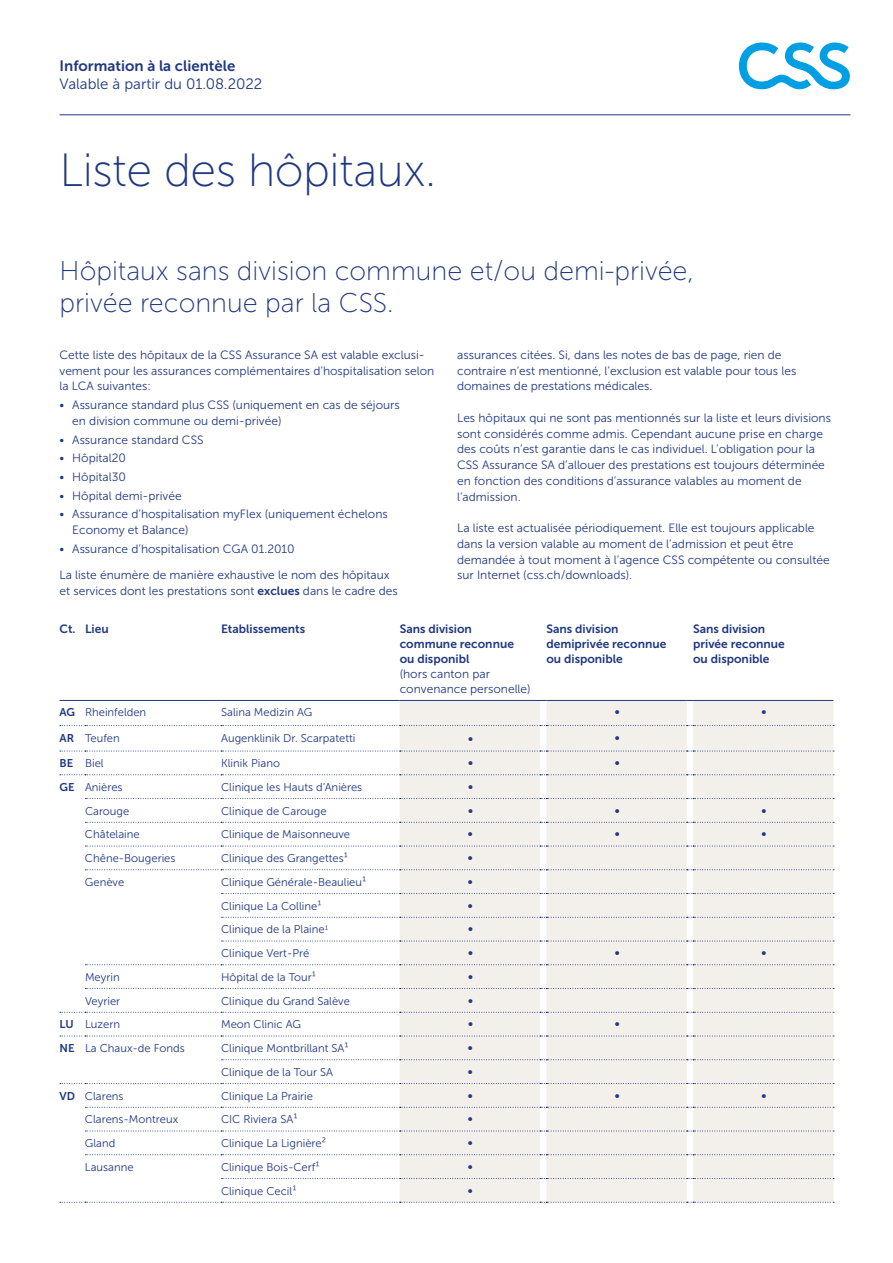
<style>
.page{position:relative;width:893px;height:1263px;background:#fff}
.page>*{position:absolute;margin:0;border:0;box-sizing:border-box;transform-origin:0 0}
.t1{font:46.5px "Museo Sans 100";letter-spacing:-.01em;color:#203880}
.t2{font:27px/31.5px "Museo Sans 100";color:#203880}
.t3{font:15px "Museo Sans 300";color:#203880}
.t4{font:15px "Museo Sans 700";color:#203880}
.t5{font:12px/15.8px "Museo Sans 300";color:#203880}
.t6{font:12px/15px "Museo Sans 700";color:#203880}
.t7{font:11.25px "Museo Sans 300";color:#203880}
.s1{font-family:"Museo Sans 700"}
</style>
<div class="page">
<svg style="left:739px;top:43px;width:111px;height:46px"></svg>
<hr style="left:60px;top:114px;width:790px;height:1px;background:#203880">
<div style="left:400px;top:701px;width:433px;height:501px;background:#f3efeb"></div>
<svg style="left:60px;top:700px;width:25px;height:1px"></svg>
<hr style="left:85px;top:700px;width:136px;height:1px;background:#203880">
<hr style="left:221px;top:700px;width:179px;height:1px;background:#203880">
<hr style="left:400px;top:700px;width:140px;height:1px;background:#203880">
<hr style="left:546px;top:700px;width:141px;height:1px;background:#203880">
<hr style="left:693px;top:700px;width:140px;height:1px;background:#203880">
<svg style="left:85px;top:822px;width:749px;height:1px"></svg>
<svg style="left:85px;top:846px;width:749px;height:1px"></svg>
<svg style="left:221px;top:893px;width:613px;height:1px"></svg>
<svg style="left:221px;top:917px;width:613px;height:1px"></svg>
<svg style="left:221px;top:941px;width:613px;height:1px"></svg>
<svg style="left:85px;top:988px;width:749px;height:1px"></svg>
<svg style="left:221px;top:1059px;width:613px;height:1px"></svg>
<svg style="left:85px;top:1107px;width:749px;height:1px"></svg>
<svg style="left:85px;top:1130px;width:749px;height:1px"></svg>
<svg style="left:221px;top:1178px;width:613px;height:1px"></svg>
<svg style="left:85px;top:798px;width:749px;height:1px"></svg>
<svg style="left:60px;top:725px;width:774px;height:1px"></svg>
<svg style="left:60px;top:751px;width:774px;height:1px"></svg>
<svg style="left:60px;top:774px;width:774px;height:1px"></svg>
<svg style="left:60px;top:1012px;width:774px;height:1px"></svg>
<svg style="left:85px;top:869px;width:749px;height:1px"></svg>
<svg style="left:85px;top:964px;width:749px;height:1px"></svg>
<svg style="left:60px;top:1036px;width:774px;height:1px"></svg>
<svg style="left:85px;top:1154px;width:749px;height:1px"></svg>
<svg style="left:60px;top:1083px;width:774px;height:1px"></svg>
<svg style="left:60px;top:1202px;width:774px;height:1px"></svg>
<p class="t4" style="left:60px;top:57px;width:177px">Information à la clientèle</p>
<p class="t3" style="left:60px;top:76px;width:204px">Valable à partir du 01.08.2022</p>
<h1 class="t1" style="left:60px;top:145px;width:378px">Liste des hôpitaux.</h1>
<h2 class="t2" style="left:60px;top:255px;width:636px">Hôpitaux sans division commune et/ou demi-privée, privée reconnue par la CSS.</h2>
<p class="t5" style="left:60px;top:347px;width:376px">Cette liste des hôpitaux de la CSS Assurance SA est valable exclusi&shy;vement pour les assurances complémentaires d’hospitalisation selon la LCA suivantes:</p>
<p class="t5" style="left:72px;top:397px;width:329px;text-indent:-13px">• Assurance standard plus CSS (uniquement en cas de séjours en division commune ou demi-privée)</p>
<p class="t5" style="left:60px;top:432px;width:146px">• Assurance standard CSS</p>
<p class="t5" style="left:60px;top:450px;width:68px">• Hôpital20</p>
<p class="t5" style="left:60px;top:469px;width:68px">• Hôpital30</p>
<p class="t5" style="left:60px;top:488px;width:124px">• Hôpital demi-privée</p>
<p class="t5" style="left:72px;top:506px;width:317px;text-indent:-13px">• Assurance d’hospitalisation myFlex (uniquement échelons<br>Economy et Balance)</p>
<p class="t5" style="left:60px;top:541px;width:237px">• Assurance d’hospitalisation CGA 01.2010</p>
<p class="t5" style="left:60px;top:567px;width:340px">La liste énumère de manière exhaustive le nom des hôpitaux et services dont les prestations sont <span class="s1">exclues</span> dans le cadre des</p>
<p class="t5" style="left:457px;top:347px;width:341px">assurances citées. Si, dans les notes de bas de page, rien de contraire n’est mentionné, l’exclusion est valable pour tous les domaines de prestations médicales.</p>
<p class="t5" style="left:457px;top:410px;width:375px">Les hôpitaux qui ne sont pas mentionnés sur la liste et leurs divisions sont considérés comme admis. Cependant aucune prise en charge des coûts n’est garantie dans le cas individuel. L’obligation pour la CSS Assurance SA d’allouer des prestations est toujours déterminée en fonction des conditions d’assurance valables au moment de l’admission.</p>
<p class="t5" style="left:457px;top:520px;width:374px">La liste est actualisée périodiquement. Elle est toujours applicable dans la version valable au moment de l’admission et peut être demandée à tout moment à l’agence CSS compétente ou consultée sur Internet (css.ch/downloads).</p>
<p class="t6" style="left:60px;top:621px;width:51px">Ct. Lieu</p>
<p class="t6" style="left:221px;top:621px;width:86px">Etablissements</p>
<p class="t6" style="left:400px;top:621px;width:116px">Sans division commune reconnue ou disponibl</p>
<p class="t5" style="left:400px;top:666px;width:132px;line-height:15px">(hors canton par convenance personelle)</p>
<p class="t6" style="left:546px;top:621px;width:121px">Sans division demiprivée reconnue ou disponible</p>
<p class="t6" style="left:693px;top:621px;width:93px">Sans division privée reconnue ou disponible</p>
<p class="t7" style="left:60px;top:706px;width:88px"><span class="s1">AG</span> Rheinfelden</p>
<p class="t7" style="left:221px;top:706px;width:93px">Salina Medizin AG</p>
<p class="t7" style="left:614px;top:706px;width:7px">∞</p>
<p class="t7" style="left:761px;top:706px;width:7px">∞</p>
<p class="t7" style="left:60px;top:732px;width:62px"><span class="s1">AR</span> Teufen</p>
<p class="t7" style="left:221px;top:732px;width:136px">Augenklinik Dr. Scarpatetti</p>
<p class="t7" style="left:468px;top:732px;width:7px">∞</p>
<p class="t7" style="left:614px;top:732px;width:7px">∞</p>
<p class="t7" style="left:60px;top:757px;width:46px"><span class="s1">BE</span> Biel</p>
<p class="t7" style="left:221px;top:757px;width:60px">Klinik Piano</p>
<p class="t7" style="left:468px;top:757px;width:7px">∞</p>
<p class="t7" style="left:614px;top:757px;width:7px">∞</p>
<p class="t7" style="left:60px;top:781px;width:65px"><span class="s1">GE</span> Anières</p>
<p class="t7" style="left:221px;top:781px;width:143px">Clinique les Hauts d‘Anières</p>
<p class="t7" style="left:468px;top:781px;width:7px">∞</p>
<p class="t7" style="left:85px;top:805px;width:46px">Carouge</p>
<p class="t7" style="left:221px;top:805px;width:107px">Clinique de Carouge</p>
<p class="t7" style="left:468px;top:805px;width:7px">∞</p>
<p class="t7" style="left:614px;top:805px;width:7px">∞</p>
<p class="t7" style="left:761px;top:805px;width:7px">∞</p>
<p class="t7" style="left:85px;top:828px;width:56px">Châtelaine</p>
<p class="t7" style="left:221px;top:828px;width:131px">Clinique de Maisonneuve</p>
<p class="t7" style="left:468px;top:828px;width:7px">∞</p>
<p class="t7" style="left:614px;top:828px;width:7px">∞</p>
<p class="t7" style="left:761px;top:828px;width:7px">∞</p>
<p class="t7" style="left:85px;top:852px;width:92px">Chêne-Bougeries</p>
<p class="t7" style="left:221px;top:852px;width:129px">Clinique des Grangettes1</p>
<p class="t7" style="left:468px;top:852px;width:7px">∞</p>
<p class="t7" style="left:85px;top:876px;width:41px">Genève</p>
<p class="t7" style="left:221px;top:876px;width:147px">Clinique Générale-Beaulieu1</p>
<p class="t7" style="left:468px;top:876px;width:7px">∞</p>
<p class="t7" style="left:221px;top:900px;width:102px">Clinique La Colline1</p>
<p class="t7" style="left:468px;top:900px;width:7px">∞</p>
<p class="t7" style="left:221px;top:923px;width:109px">Clinique de la Plaine<sup>1</sup></p>
<p class="t7" style="left:468px;top:923px;width:7px">∞</p>
<p class="t7" style="left:221px;top:947px;width:90px">Clinique Vert-Pré</p>
<p class="t7" style="left:468px;top:947px;width:7px">∞</p>
<p class="t7" style="left:614px;top:947px;width:7px">∞</p>
<p class="t7" style="left:761px;top:947px;width:7px">∞</p>
<p class="t7" style="left:85px;top:971px;width:36px">Meyrin</p>
<p class="t7" style="left:221px;top:971px;width:97px">Hôpital de la Tour1</p>
<p class="t7" style="left:468px;top:971px;width:7px">∞</p>
<p class="t7" style="left:85px;top:995px;width:37px">Veyrier</p>
<p class="t7" style="left:221px;top:995px;width:130px">Clinique du Grand Salève</p>
<p class="t7" style="left:468px;top:995px;width:7px">∞</p>
<p class="t7" style="left:59px;top:1018px;width:62px"><span class="s1">LU</span> Luzern</p>
<p class="t7" style="left:221px;top:1018px;width:81px">Meon Clinic AG</p>
<p class="t7" style="left:468px;top:1018px;width:7px">∞</p>
<p class="t7" style="left:614px;top:1018px;width:7px">∞</p>
<p class="t7" style="left:59px;top:1042px;width:127px"><span class="s1">NE</span> La Chaux-de Fonds</p>
<p class="t7" style="left:221px;top:1042px;width:129px">Clinique Montbrillant SA1</p>
<p class="t7" style="left:468px;top:1042px;width:7px">∞</p>
<p class="t7" style="left:221px;top:1066px;width:114px">Clinique de la Tour SA</p>
<p class="t7" style="left:468px;top:1066px;width:7px">∞</p>
<p class="t7" style="left:59px;top:1090px;width:66px"><span class="s1">VD</span> Clarens</p>
<p class="t7" style="left:221px;top:1090px;width:94px">Clinique La Prairie</p>
<p class="t7" style="left:468px;top:1090px;width:7px">∞</p>
<p class="t7" style="left:614px;top:1090px;width:7px">∞</p>
<p class="t7" style="left:761px;top:1090px;width:7px">∞</p>
<p class="t7" style="left:85px;top:1113px;width:95px">Clarens-Montreux</p>
<p class="t7" style="left:221px;top:1113px;width:78px">CIC Riviera SA1</p>
<p class="t7" style="left:468px;top:1113px;width:7px">∞</p>
<p class="t7" style="left:85px;top:1137px;width:32px">Gland</p>
<p class="t7" style="left:221px;top:1137px;width:106px">Clinique La Lignière2</p>
<p class="t7" style="left:468px;top:1137px;width:7px">∞</p>
<p class="t7" style="left:85px;top:1161px;width:50px">Lausanne</p>
<p class="t7" style="left:221px;top:1161px;width:100px">Clinique Bois-Cerf1</p>
<p class="t7" style="left:468px;top:1161px;width:7px">∞</p>
<p class="t7" style="left:221px;top:1185px;width:77px">Clinique Cecil1</p>
<p class="t7" style="left:468px;top:1185px;width:7px">∞</p>
</div>
